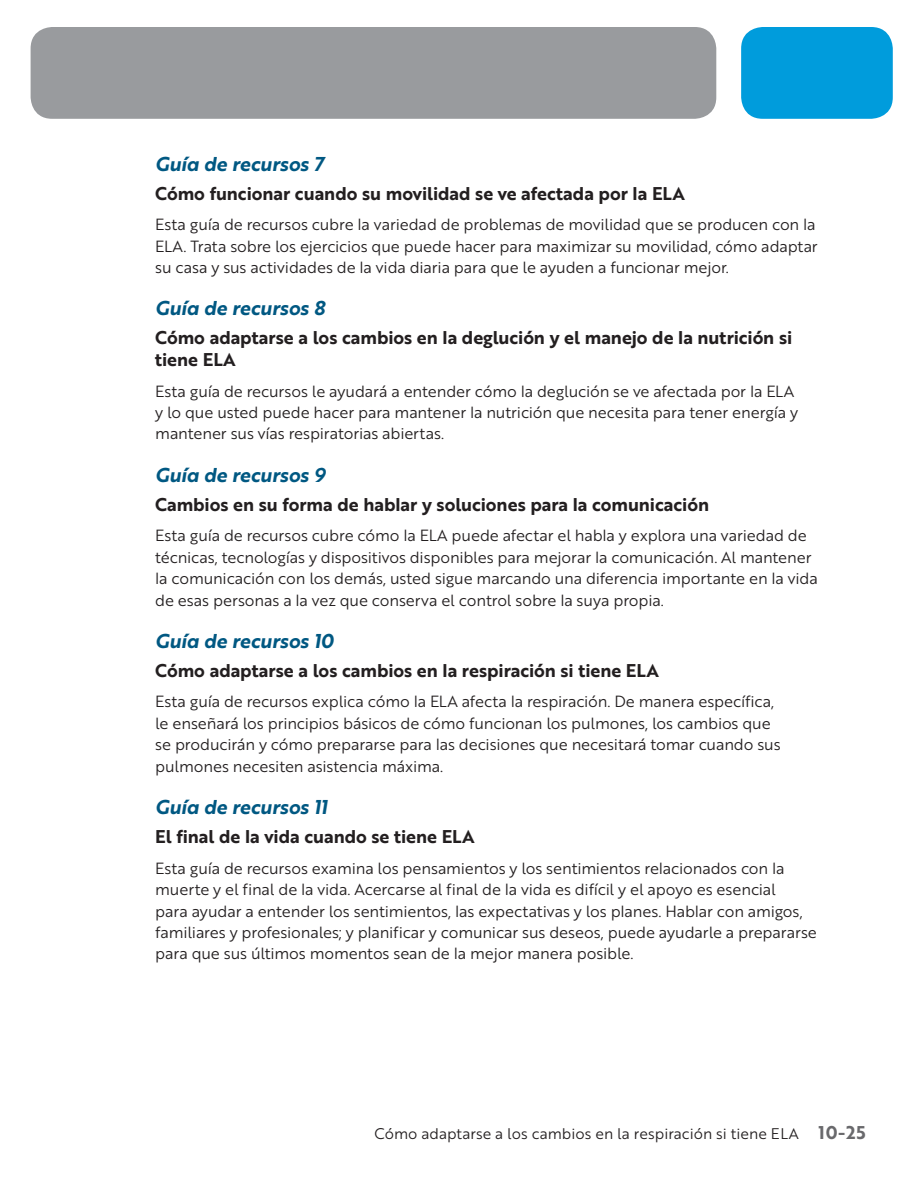
<style>
.page{position:relative;width:918px;height:1188px;background:#fff}
.page>*{position:absolute;margin:0;border:0;box-sizing:border-box;transform-origin:0 0}
.t1{font:19.5px "Brother 1816 Bold Italic";color:#005882}
.t2{font:18px/21.6px "Brother 1816 Bold";color:#231f20}
.t3{font:15.75px/21.5px "Brother 1816 Book";letter-spacing:-.01em;color:#231f20}
.t4{font:15px "Brother 1816 Book";color:#231f20}
.s1{font-family:"Brother 1816 Bold";font-size:18px;color:#69696c}
</style>
<div class="page">
<div style="left:31px;top:27px;width:685px;height:92px;background:#999b9e;border-radius:22px"></div>
<div style="left:741px;top:27px;width:152px;height:92px;background:#009cdc;border-radius:22px"></div>
<p class="t1" style="left:155px;top:153px;width:170px">Guía de recursos 7</p>
<p class="t2" style="left:155px;top:184px;width:531px">Cómo funcionar cuando su movilidad se ve afectada por la ELA</p>
<p class="t3" style="left:155px;top:214px;width:664px">Esta guía de recursos cubre la variedad de problemas de movilidad que se producen con la<br>ELA . Trata sobre los ejercicios que puede hacer para maximizar su movilidad, cómo adaptar su casa y sus actividades de la vida diaria para que le ayuden a funcionar mejor .</p>
<p class="t1" style="left:155px;top:297px;width:171px">Guía de recursos 8</p>
<p class="t2" style="left:155px;top:329px;width:639px">Cómo adaptarse a los cambios en la deglución y el manejo de la nutrición si tiene ELA</p>
<p class="t3" style="left:155px;top:380px;width:644px">Esta guía de recursos le ayudará a entender cómo la deglución se ve afectada por la ELA y lo que usted puede hacer para mantener la nutrición que necesita para tener energía y mantener sus vías respiratorias abiertas .</p>
<p class="t1" style="left:155px;top:464px;width:171px">Guía de recursos 9</p>
<p class="t2" style="left:155px;top:496px;width:555px">Cambios en su forma de hablar y soluciones para la comunicación</p>
<p class="t3" style="left:155px;top:525px;width:664px">Esta guía de recursos cubre cómo la ELA puede afectar el habla y explora una variedad de técnicas, tecnologías y dispositivos disponibles para mejorar la comunicación . Al mantener la comunicación con los demás, usted sigue marcando una diferencia importante en la vida de esas personas a la vez que conserva el control sobre la suya propia .</p>
<p class="t1" style="left:155px;top:630px;width:180px">Guía de recursos 10</p>
<p class="t2" style="left:155px;top:662px;width:505px">Cómo adaptarse a los cambios en la respiración si tiene ELA</p>
<p class="t3" style="left:155px;top:691px;width:627px">Esta guía de recursos explica cómo la ELA afecta la respiración . De manera específica, le enseñará los principios básicos de cómo funcionan los pulmones, los cambios que se producirán y cómo prepararse para las decisiones que necesitará tomar cuando sus pulmones necesiten asistencia máxima .</p>
<p class="t1" style="left:155px;top:796px;width:174px">Guía de recursos 11</p>
<p class="t2" style="left:155px;top:828px;width:321px">El final de la vida cuando se tiene ELA</p>
<p class="t3" style="left:155px;top:857px;width:663px">Esta guía de recursos examina los pensamientos y los sentimientos relacionados con la muerte y el final de la vida . Acercarse al final de la vida es difícil y el apoyo es esencial<br>para ayudar a entender los sentimientos, las expectativas y los planes . Hablar con amigos, familiares y profesionales; y planificar y comunicar sus deseos, puede ayudarle a prepararse para que sus últimos momentos sean de la mejor manera posible .</p>
<p class="t4" style="left:375px;top:1124px;width:493px">Cómo adaptarse a los cambios en la respiración si tiene ELA <span class="s1">10-25</span></p>
</div>
